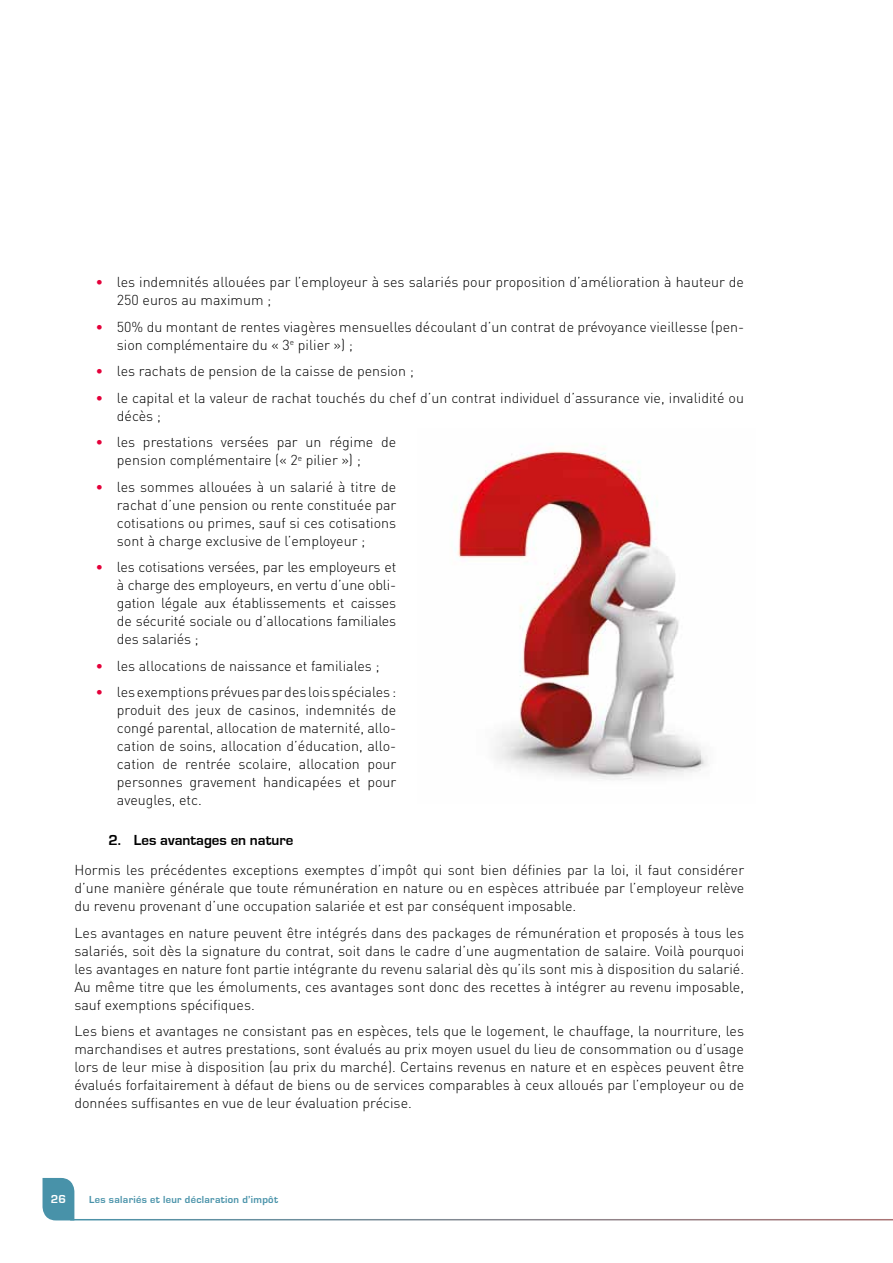
<style>
.page{position:relative;width:893px;height:1263px;background:#fff}
.page>*{position:absolute;margin:0;border:0;box-sizing:border-box;transform-origin:0 0}
.t1{font:700 15px "Eurostile";color:#000}
.t2{font:300 14.25px/18px "DIN Pro";color:#000;text-align:justify}
.t3{font:700 12px "Eurostile";color:#fff}
.t4{font:700 10.5px "Eurostile";letter-spacing:.03em;color:#4892a9}
.s1{font-weight:500;color:#e4003a}
</style>
<div class="page">
<svg style="left:43px;top:1178px;width:31px;height:42px"></svg>
<hr style="left:70px;top:1219px;width:823px;height:1px;background:#fff">
<img style="left:454px;top:449px;width:254px;height:331px">
<p class="t2" style="left:117px;top:273px;width:629px;text-indent:-21px"><span class="s1">•</span> les indemnités allouées par l’employeur à ses salariés pour proposition d’amélioration à hauteur de<br>250 euros au maximum ;</p>
<p class="t2" style="left:117px;top:317px;width:629px;text-indent:-21px"><span class="s1">•</span> 50% du montant de rentes viagères mensuelles découlant d’un contrat de prévoyance vieillesse (pen&shy;sion complémentaire du « 3<sup>e</sup> pilier ») ;</p>
<p class="t2" style="left:96px;top:362px;width:320px"><span class="s1">•</span> les rachats de pension de la caisse de pension ;</p>
<p class="t2" style="left:117px;top:388px;width:629px;text-indent:-21px"><span class="s1">•</span> le capital et la valeur de rachat touchés du chef d’un contrat individuel d’assurance vie, invalidité ou décès ;</p>
<p class="t2" style="left:117px;top:433px;width:281px;text-indent:-21px"><span class="s1">•</span> les prestations versées par un régime de pension complémentaire (« 2<sup>e</sup> pilier ») ;</p>
<p class="t2" style="left:117px;top:477px;width:281px;text-indent:-21px"><span class="s1">•</span> les sommes allouées à un salarié à titre de rachat d’une pension ou rente constituée par cotisations ou primes, sauf si ces cotisations sont à charge exclusive de l’employeur ;</p>
<p class="t2" style="left:117px;top:558px;width:281px;text-indent:-21px"><span class="s1">•</span> les cotisations versées, par les employeurs et à charge des employeurs, en vertu d’une obli&shy;gation légale aux établissements et caisses de sécurité sociale ou d’allocations familiales des salariés ;</p>
<p class="t2" style="left:96px;top:656px;width:286px"><span class="s1">•</span> les allocations de naissance et familiales ;</p>
<p class="t2" style="left:117px;top:683px;width:281px;text-indent:-21px"><span class="s1">•</span> les exemptions prévues par des lois spéciales : produit des jeux de casinos, indemnités de congé parental, allocation de maternité, allo&shy;cation de soins, allocation d’éducation, allo&shy;cation de rentrée scolaire, allocation pour personnes gravement handicapées et pour aveugles, etc.</p>
<p class="t1" style="left:108px;top:831px;width:186px">2. Les avantages en nature</p>
<p class="t2" style="left:74px;top:861px;width:671px">Hormis les précédentes exceptions exemptes d’impôt qui sont bien définies par la loi, il faut considérer d’une manière générale que toute rémunération en nature ou en espèces attribuée par l’employeur relève du revenu provenant d’une occupation salariée et est par conséquent imposable.</p>
<p class="t2" style="left:74px;top:923px;width:671px">Les avantages en nature peuvent être intégrés dans des packages de rémunération et proposés à tous les salariés, soit dès la signature du contrat, soit dans le cadre d’une augmentation de salaire. Voilà pourquoi les avantages en nature font partie intégrante du revenu salarial dès qu’ils sont mis à disposition du salarié.<br>Au même titre que les émoluments, ces avantages sont donc des recettes à intégrer au revenu imposable, sauf exemptions spécifiques.</p>
<p class="t2" style="left:74px;top:1022px;width:671px">Les biens et avantages ne consistant pas en espèces, tels que le logement, le chauffage, la nourriture, les marchandises et autres prestations, sont évalués au prix moyen usuel du lieu de consommation ou d’usage lors de leur mise à disposition (au prix du marché). Certains revenus en nature et en espèces peuvent être évalués forfaitairement à défaut de biens ou de services comparables à ceux alloués par l’employeur ou de données suffisantes en vue de leur évaluation précise.</p>
<p class="t3" style="left:51px;top:1192px;width:17px">26</p>
<p class="t4" style="left:89px;top:1194px;width:190px">Les salariés et leur déclaration d’impôt</p>
</div>
